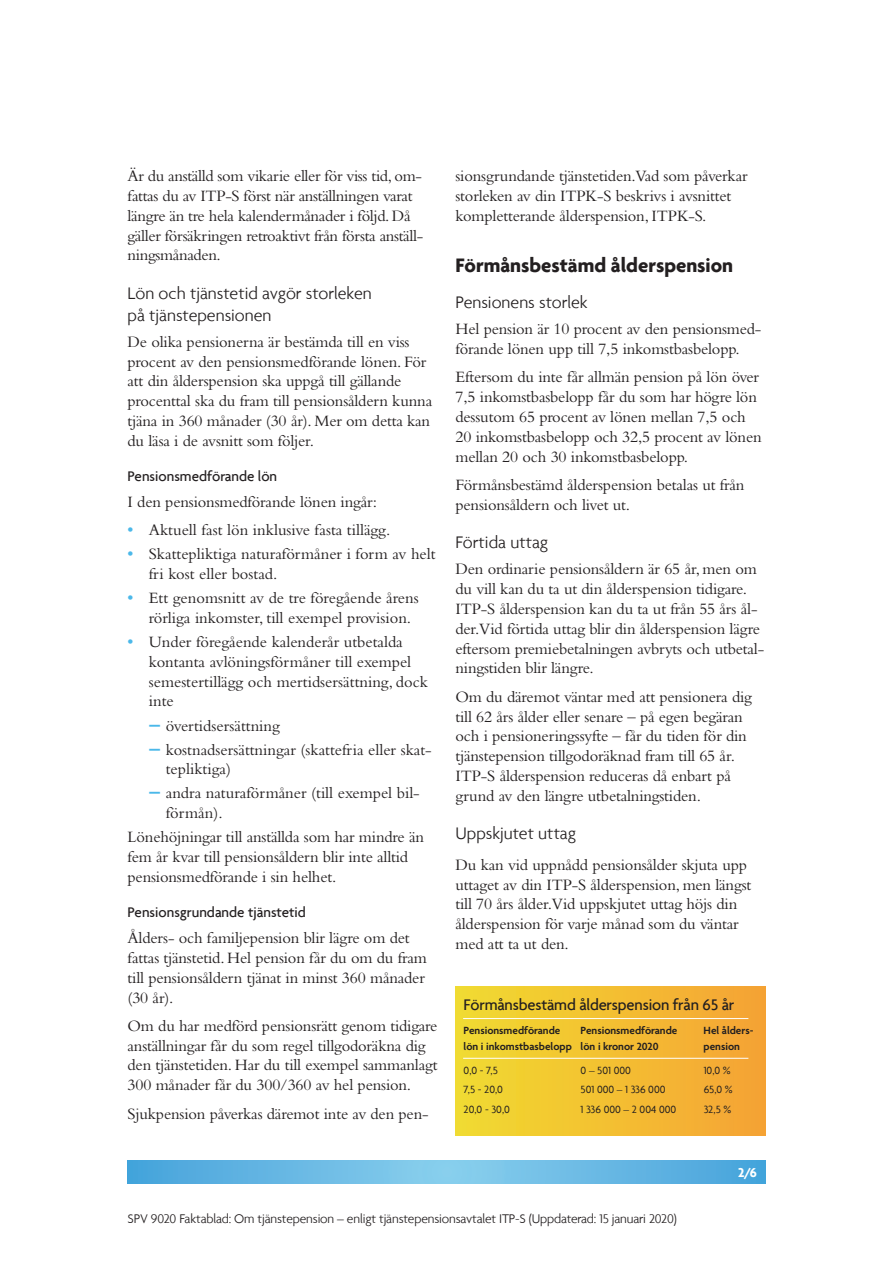
<style>
.page{position:relative;width:893px;height:1263px;background:#fff}
.page>*{position:absolute;margin:0;border:0;box-sizing:border-box;transform-origin:0 0}
.Mellanrubrik_1{font:700 21px "Agenda";color:#231f20}
.Mellanrubrik_2{font:300 18px/21.6px "Agenda";color:#231f20}
.Brödtext{font:16.5px/19.8px "Bembo Std";letter-spacing:-.01em;color:#231f20}
.Exempelrubrik{font:500 16.5px "Agenda";letter-spacing:-.01em;color:#231f20}
.Mellanrubrik_3{font:500 15px "Agenda";color:#231f20}
.t1{font:300 13.5px "Agenda";letter-spacing:-.01em;color:#231f20}
.t2{font:700 13.5px "Agenda";color:#fff}
.Fakta_tabell{font:600 11.25px "Agenda";color:#231f20}
.Fakta_tabell-2{font:11.25px "Agenda";color:#231f20}
.s1{font-family:"Myriad Pro";font-size:21px;color:#4bb8e9}
.s2{font-weight:700;font-size:21px;color:#4bb8e9}
</style>
<div class="page">
<svg style="left:128px;top:1160px;width:637px;height:23px;background:#67b8e3"></svg>
<div style="left:455px;top:987px;width:310px;height:148px;background:linear-gradient(to right,#f1dc31,#f5a335)"></div>
<hr style="left:463px;top:1058px;width:285px;height:1px;background:#fff">
<hr style="left:463px;top:1018px;width:285px;height:1px;background:#fff">
<p class="Brödtext" style="left:128px;top:166px;width:297px">Är du anställd som vikarie eller för viss tid, om&shy;fattas du av ITP-S först när anställningen varat längre än tre hela kalendermånader i följd. Då gäller försäkringen retroaktivt från första anställ&shy;ningsmånaden.</p>
<p class="Mellanrubrik_2" style="left:128px;top:282px;width:246px">Lön och tjänstetid avgör storleken på tjänstepensionen</p>
<p class="Brödtext" style="left:128px;top:331px;width:306px">De olika pensionerna är bestämda till en viss procent av den pensionsmedförande lönen. För att din ålderspension ska uppgå till gällande procenttal ska du fram till pensionsåldern kunna tjäna in 360 månader (30 år). Mer om detta kan du läsa i de avsnitt som följer.</p>
<p class="Mellanrubrik_3" style="left:128px;top:467px;width:151px">Pensionsmedförande lön</p>
<p class="Brödtext" style="left:128px;top:492px;width:251px">I den pensionsmedförande lönen ingår:</p>
<p class="Brödtext" style="left:128px;top:520px;width:264px"><span class="s1">•</span> Aktuell fast lön inklusive fasta tillägg.</p>
<p class="Brödtext" style="left:149px;top:544px;width:288px;text-indent:-21px"><span class="s1">•</span> Skattepliktiga naturaförmåner i form av helt fri kost eller bostad.</p>
<p class="Brödtext" style="left:149px;top:588px;width:271px;text-indent:-21px"><span class="s1">•</span> Ett genomsnitt av de tre föregående årens rörliga inkomster, till exempel provision.</p>
<p class="Brödtext" style="left:149px;top:632px;width:281px;text-indent:-21px"><span class="s1">•</span> Under föregående kalenderår utbetalda kontanta avlöningsförmåner till exempel semestertillägg och mertidsersättning, dock inte</p>
<p class="Brödtext" style="left:149px;top:715px;width:132px"><span class="s2">–</span> övertidsersättning</p>
<p class="Brödtext" style="left:166px;top:739px;width:267px;text-indent:-16px"><span class="s2">–</span> kostnadsersättningar (skattefria eller skat&shy;tepliktiga)</p>
<p class="Brödtext" style="left:166px;top:783px;width:255px;text-indent:-16px"><span class="s2">–</span> andra naturaförmåner (till exempel bil&shy;förmån).</p>
<p class="Brödtext" style="left:128px;top:827px;width:298px">Lönehöjningar till anställda som har mindre än fem år kvar till pensionsåldern blir inte alltid pensionsmedförande i sin helhet.</p>
<p class="Mellanrubrik_3" style="left:128px;top:903px;width:180px">Pensionsgrundande tjänstetid</p>
<p class="Brödtext" style="left:128px;top:928px;width:301px">Ålders- och familjepension blir lägre om det fattas tjänstetid. Hel pension får du om du fram till pensionsåldern tjänat in minst 360 månader (30 år).</p>
<p class="Brödtext" style="left:128px;top:1015px;width:311px">Om du har medförd pensionsrätt genom tidigare anställningar får du som regel tillgodoräkna dig den tjänstetiden. Har du till exempel sammanlagt 300 månader får du 300/360 av hel pension.</p>
<p class="Brödtext" style="left:128px;top:1103px;width:303px">Sjukpension påverkas däremot inte av den pen-</p>
<p class="Brödtext" style="left:455px;top:166px;width:294px">sionsgrundande tjänstetiden.Vad som påverkar storleken av din ITPK-S beskrivs i avsnittet kompletterande ålderspension, ITPK-S.</p>
<p class="Mellanrubrik_1" style="left:455px;top:252px;width:279px">Förmånsbestämd ålderspension</p>
<p class="Mellanrubrik_2" style="left:455px;top:291px;width:134px">Pensionens storlek</p>
<p class="Brödtext" style="left:455px;top:319px;width:307px">Hel pension är 10 procent av den pensionsmed&shy;förande lönen upp till 7,5 inkomstbasbelopp.</p>
<p class="Brödtext" style="left:455px;top:367px;width:308px">Eftersom du inte får allmän pension på lön över 7,5 inkomstbasbelopp får du som har högre lön dessutom 65 procent av lönen mellan 7,5 och 20 inkomstbasbelopp och 32,5 procent av lönen mellan 20 och 30 inkomstbasbelopp.</p>
<p class="Brödtext" style="left:455px;top:474px;width:290px">Förmånsbestämd ålderspension betalas ut från pensionsåldern och livet ut.</p>
<p class="Mellanrubrik_2" style="left:455px;top:531px;width:94px">Förtida uttag</p>
<p class="Brödtext" style="left:455px;top:559px;width:310px">Den ordinarie pensionsåldern är 65 år, men om du vill kan du ta ut din ålderspension tidigare.<br>ITP-S ålderspension kan du ta ut från 55 års ål&shy;der.Vid förtida uttag blir din ålderspension lägre eftersom premiebetalningen avbryts och utbetal&shy;ningstiden blir längre.</p>
<p class="Brödtext" style="left:455px;top:686px;width:298px">Om du däremot väntar med att pensionera dig till 62 års ålder eller senare – på egen begäran och i pensioneringssyfte – får du tiden för din tjänstepension tillgodoräknad fram till 65 år.<br>ITP-S ålderspension reduceras då enbart på grund av den längre utbetalningstiden.</p>
<p class="Mellanrubrik_2" style="left:455px;top:822px;width:122px">Uppskjutet uttag</p>
<p class="Brödtext" style="left:455px;top:854px;width:297px">Du kan vid uppnådd pensionsålder skjuta upp uttaget av din ITP-S ålderspension, men längst till 70 års ålder.Vid uppskjutet uttag höjs din ålderspension för varje månad som du väntar med att ta ut den.</p>
<p class="Exempelrubrik" style="left:464px;top:994px;width:272px">Förmånsbestämd ålderspension från 65 år</p>
<p class="Fakta_tabell" style="left:464px;top:1024px;width:98px">Pensionsmedförande</p>
<p class="Fakta_tabell" style="left:581px;top:1024px;width:98px">Pensionsmedförande</p>
<p class="Fakta_tabell" style="left:704px;top:1024px;width:51px">Hel ålders-</p>
<p class="Fakta_tabell" style="left:464px;top:1040px;width:196px">lön i inkomstbasbelopp lön i kronor 2020</p>
<p class="Fakta_tabell" style="left:704px;top:1040px;width:38px">pension</p>
<p class="Fakta_tabell-2" style="left:464px;top:1063px;width:36px">0,0 - 7,5</p>
<p class="Fakta_tabell-2" style="left:581px;top:1063px;width:52px">0 – 501 000</p>
<p class="Fakta_tabell-2" style="left:704px;top:1063px;width:29px">10,0 %</p>
<p class="Fakta_tabell-2" style="left:464px;top:1083px;width:41px">7,5 - 20,0</p>
<p class="Fakta_tabell-2" style="left:581px;top:1083px;width:86px">501 000 – 1 336 000</p>
<p class="Fakta_tabell-2" style="left:704px;top:1083px;width:31px">65,0 %</p>
<p class="Fakta_tabell-2" style="left:464px;top:1102px;width:48px">20,0 - 30,0</p>
<p class="Fakta_tabell-2" style="left:581px;top:1102px;width:97px">1 336 000 – 2 004 000</p>
<p class="Fakta_tabell-2" style="left:704px;top:1102px;width:29px">32,5 %</p>
<p class="t2" style="left:738px;top:1164px;width:20px">2/6</p>
<p class="t1" style="left:128px;top:1210px;width:551px">SPV 9020 Faktablad: Om tjänstepension – enligt tjänstepensionsavtalet ITP-S (Uppdaterad: 15 januari 2020)</p>
</div>
